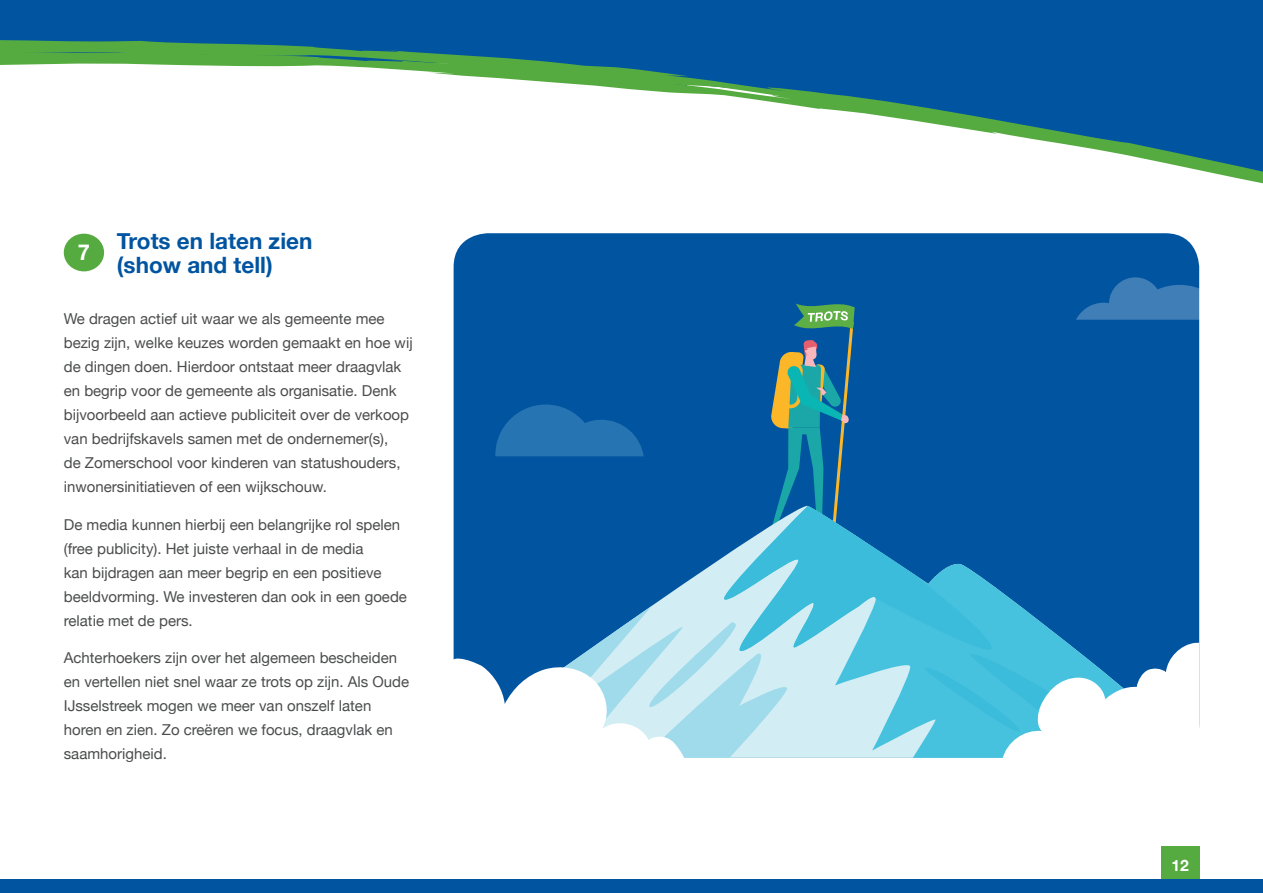
<style>
.page{position:relative;width:1263px;height:893px;background:#fff}
.page>*{position:absolute;margin:0;border:0;box-sizing:border-box;transform-origin:0 0}
.Kop-Blauw-2{font:700 22.5px "Helvetica Neue";color:#0154a0}
.t1{font:700 21.9px "Helvetica Neue";color:#fff}
.t2{font:700 15.6px "Helvetica Neue";color:#fff}
.broodtekst{font:15px/24px "Helvetica Neue";color:#4b4c4d}
</style>
<div class="page">
<div style="left:0;top:879px;width:1263px;height:14px;background:#0154a0"></div>
<div style="left:1161px;top:846px;width:38px;height:33px;background:#56ab40"></div>
<div style="left:0;top:0;width:1263px;height:40px;background:#0154a0"></div>
<svg style="left:0;top:40px;width:1263px;height:144px"></svg>
<div style="left:454px;top:233px;width:745px;height:525px;background:#0154a0;border-radius:34px"></div>
<div style="left:64px;top:234px;width:40px;height:37px;background:#56ab40;border-radius:50%"></div>
<svg style="left:453px;top:277px;width:747px;height:481px"></svg>
<p class="t1" style="left:78px;top:235px;width:14px">7</p>
<p class="Kop-Blauw-2" style="left:117px;top:224px;width:197px">Trots en laten zien</p>
<p class="Kop-Blauw-2" style="left:117px;top:248px;width:157px">(show and tell)</p>
<p class="broodtekst" style="left:64px;top:308px;width:350px">We dragen actief uit waar we als gemeente mee bezig zijn, welke keuzes worden gemaakt en hoe wij de dingen doen. Hierdoor ontstaat meer draagvlak en begrip voor de gemeente als organisatie. Denk bijvoorbeeld aan actieve publiciteit over de verkoop van bedrijfskavels samen met de ondernemer(s),<br>de Zomerschool voor kinderen van statushouders, inwonersinitiatieven of een wijkschouw.</p>
<p class="broodtekst" style="left:64px;top:513px;width:345px">De media kunnen hierbij een belangrijke rol spelen (free publicity). Het juiste verhaal in de media<br>kan bijdragen aan meer begrip en een positieve beeldvorming. We investeren dan ook in een goede relatie met de pers.</p>
<p class="broodtekst" style="left:64px;top:647px;width:347px">Achterhoekers zijn over het algemeen bescheiden en vertellen niet snel waar ze trots op zijn. Als Oude IJsselstreek mogen we meer van onszelf laten horen en zien. Zo creëren we focus, draagvlak en saamhorigheid.</p>
<p class="t2" style="left:1171px;top:853px;width:19px">12</p>
</div>
